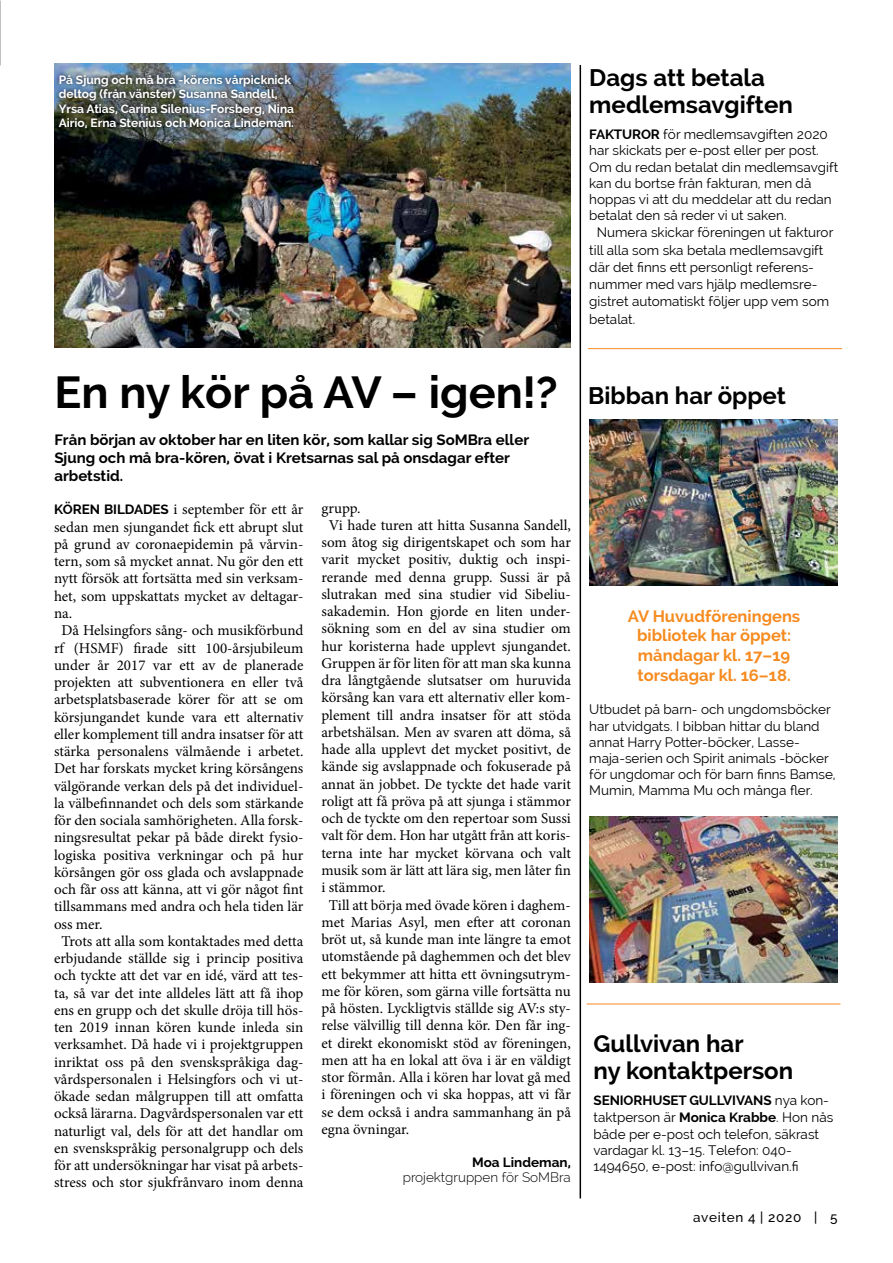
<style>
.page{position:relative;width:893px;height:1263px;background:#fff}
.page>*{position:absolute;margin:0;border:0;box-sizing:border-box;transform-origin:0 0}
.t1{font:700 45px "Raleway";color:#000}
.t2{font:700 24px/27px "Raleway";color:#000}
.t3{font:700 16.5px/19.8px "Raleway";color:#f68b1f;text-align:center}
.t4{font:15px "Minion Pro";color:#000}
.t5{font:700 15px/18px "Raleway";color:#000}
.t6{font:13.5px/16.2px "Raleway";color:#000}
.t7{font:300 13.5px "Raleway";color:#000}
.t8{font:500 13.5px "Raleway";letter-spacing:.05em;color:#000}
.t9{font:700 13.5px "Raleway";color:#000}
.t10{font:700 12px/14.4px "Raleway";color:#fff}
.s1{font-weight:700}
.s2{font-family:"Raleway";font-weight:700;font-size:13.5px}
</style>
<div class="page">
<img style="left:54px;top:64px;width:517px;height:284px">
<img style="left:589px;top:420px;width:249px;height:166px">
<img style="left:589px;top:817px;width:248px;height:166px">
<hr style="left:580px;top:65px;width:1px;height:1133px;background:#000">
<hr style="left:588px;top:348px;width:254px;height:1px;background:#f68b1f">
<hr style="left:587px;top:1004px;width:253px;height:1px;background:#f68b1f">
<div style="left:55px;top:71px;width:243px;height:62px;background:#000;opacity:.75"></div>
<p class="t10" style="left:59px;top:72px;width:237px">På Sjung och må bra -körens vårpicknick deltog (från vänster) Susanna Sandell, Yrsa Atias, Carina Silenius-Forsberg, Nina Airio, Erna Stenius och Monica Lindeman.</p>
<h2 class="t2" style="left:589px;top:65px;width:205px">Dags att betala medlemsavgiften</h2>
<p class="t6" style="left:589px;top:126px;width:240px"><span class="s1">FAKTUROR</span> för medlemsavgiften 2020</p>
<p class="t6" style="left:589px;top:142px;width:231px">har skickats per e-post eller per post.</p>
<p class="t6" style="left:589px;top:159px;width:250px">Om du redan betalat din medlemsavgift</p>
<p class="t6" style="left:589px;top:175px;width:224px">kan du bortse från fakturan, men då</p>
<p class="t6" style="left:589px;top:191px;width:244px">hoppas vi att du meddelar att du redan</p>
<p class="t6" style="left:589px;top:207px;width:199px">betalat den så reder vi ut saken.</p>
<p class="t6" style="left:597px;top:224px;width:238px">Numera skickar föreningen ut fakturor</p>
<p class="t6" style="left:589px;top:242px;width:236px">till alla som ska betala medlemsavgift</p>
<p class="t6" style="left:589px;top:259px;width:226px">där det finns ett personligt referens-</p>
<p class="t6" style="left:589px;top:276px;width:230px">nummer med vars hjälp medlemsre-</p>
<p class="t6" style="left:589px;top:293px;width:241px">gistret automatiskt följer upp vem som</p>
<p class="t6" style="left:589px;top:311px;width:47px">betalat.</p>
<h1 class="t1" style="left:54px;top:366px;width:505px">En ny kör på AV – igen!?</h1>
<p class="t5" style="left:54px;top:431px;width:476px">Från början av oktober har en liten kör, som kallar sig SoMBra eller<br>Sjung och må bra-kören, övat i Kretsarnas sal på onsdagar efter arbetstid.</p>
<p class="t4" style="left:54px;top:500px;width:251px"><span class="s2">KÖREN BILDADES</span> i september för ett år</p>
<p class="t4" style="left:54px;top:517px;width:251px">sedan men sjungandet fick ett abrupt slut</p>
<p class="t4" style="left:54px;top:534px;width:251px">på grund av coronaepidemin på vårvin-</p>
<p class="t4" style="left:54px;top:551px;width:251px">tern, som så mycket annat. Nu gör den ett</p>
<p class="t4" style="left:54px;top:569px;width:251px">nytt försök att fortsätta med sin verksam-</p>
<p class="t4" style="left:54px;top:586px;width:251px">het, som uppskattats mycket av deltagar-</p>
<p class="t4" style="left:54px;top:603px;width:20px">na.</p>
<p class="t4" style="left:62px;top:620px;width:243px">Då Helsingfors sång- och musikförbund</p>
<p class="t4" style="left:54px;top:638px;width:251px">rf (HSMF) firade sitt 100-årsjubileum</p>
<p class="t4" style="left:54px;top:655px;width:251px">under år 2017 var ett av de planerade</p>
<p class="t4" style="left:54px;top:672px;width:251px">projekten att subventionera en eller två</p>
<p class="t4" style="left:54px;top:689px;width:251px">arbetsplatsbaserade körer för att se om</p>
<p class="t4" style="left:54px;top:707px;width:251px">körsjungandet kunde vara ett alternativ</p>
<p class="t4" style="left:54px;top:724px;width:251px">eller komplement till andra insatser för att</p>
<p class="t4" style="left:54px;top:741px;width:251px">stärka personalens välmående i arbetet.</p>
<p class="t4" style="left:54px;top:758px;width:251px">Det har forskats mycket kring körsångens</p>
<p class="t4" style="left:54px;top:776px;width:251px">välgörande verkan dels på det individuel-</p>
<p class="t4" style="left:54px;top:793px;width:251px">la välbefinnandet och dels som stärkande</p>
<p class="t4" style="left:54px;top:810px;width:251px">för den sociala samhörigheten. Alla forsk-</p>
<p class="t4" style="left:54px;top:827px;width:251px">ningsresultat pekar på både direkt fysio-</p>
<p class="t4" style="left:54px;top:845px;width:251px">logiska positiva verkningar och på hur</p>
<p class="t4" style="left:54px;top:862px;width:251px">körsången gör oss glada och avslappnade</p>
<p class="t4" style="left:54px;top:879px;width:251px">och får oss att känna, att vi gör något fint</p>
<p class="t4" style="left:54px;top:896px;width:251px">tillsammans med andra och hela tiden lär</p>
<p class="t4" style="left:54px;top:914px;width:50px">oss mer.</p>
<p class="t4" style="left:62px;top:931px;width:243px">Trots att alla som kontaktades med detta</p>
<p class="t4" style="left:54px;top:948px;width:251px">erbjudande ställde sig i princip positiva</p>
<p class="t4" style="left:54px;top:965px;width:251px">och tyckte att det var en idé, värd att tes-</p>
<p class="t4" style="left:54px;top:983px;width:251px">ta, så var det inte alldeles lätt att få ihop</p>
<p class="t4" style="left:54px;top:1000px;width:251px">ens en grupp och det skulle dröja till hös-</p>
<p class="t4" style="left:54px;top:1017px;width:251px">ten 2019 innan kören kunde inleda sin</p>
<p class="t4" style="left:54px;top:1034px;width:251px">verksamhet. Då hade vi i projektgruppen</p>
<p class="t4" style="left:54px;top:1052px;width:251px">inriktat oss på den svenskspråkiga dag-</p>
<p class="t4" style="left:54px;top:1069px;width:251px">vårdspersonalen i Helsingfors och vi ut-</p>
<p class="t4" style="left:54px;top:1086px;width:251px">ökade sedan målgruppen till att omfatta</p>
<p class="t4" style="left:54px;top:1103px;width:251px">också lärarna. Dagvårdspersonalen var ett</p>
<p class="t4" style="left:54px;top:1121px;width:251px">naturligt val, dels för att det handlar om</p>
<p class="t4" style="left:54px;top:1138px;width:251px">en svenskspråkig personalgrupp och dels</p>
<p class="t4" style="left:54px;top:1155px;width:251px">för att undersökningar har visat på arbets-</p>
<p class="t4" style="left:54px;top:1172px;width:251px">stress och stor sjukfrånvaro inom denna</p>
<p class="t4" style="left:321px;top:498px;width:41px">grupp.</p>
<p class="t4" style="left:329px;top:515px;width:243px">Vi hade turen att hitta Susanna Sandell,</p>
<p class="t4" style="left:321px;top:532px;width:251px">som åtog sig dirigentskapet och som har</p>
<p class="t4" style="left:321px;top:550px;width:251px">varit mycket positiv, duktig och inspi-</p>
<p class="t4" style="left:321px;top:567px;width:251px">rerande med denna grupp. Sussi är på</p>
<p class="t4" style="left:321px;top:584px;width:251px">slutrakan med sina studier vid Sibeliu-</p>
<p class="t4" style="left:321px;top:601px;width:251px">sakademin. Hon gjorde en liten under-</p>
<p class="t4" style="left:321px;top:619px;width:251px">sökning som en del av sina studier om</p>
<p class="t4" style="left:321px;top:636px;width:251px">hur koristerna hade upplevt sjungandet.</p>
<p class="t4" style="left:321px;top:653px;width:251px">Gruppen är för liten för att man ska kunna</p>
<p class="t4" style="left:321px;top:670px;width:251px">dra långtgående slutsatser om huruvida</p>
<p class="t4" style="left:321px;top:688px;width:251px">körsång kan vara ett alternativ eller kom-</p>
<p class="t4" style="left:321px;top:705px;width:251px">plement till andra insatser för att stöda</p>
<p class="t4" style="left:321px;top:722px;width:251px">arbetshälsan. Men av svaren att döma, så</p>
<p class="t4" style="left:321px;top:739px;width:251px">hade alla upplevt det mycket positivt, de</p>
<p class="t4" style="left:321px;top:757px;width:251px">kände sig avslappnade och fokuserade på</p>
<p class="t4" style="left:321px;top:774px;width:251px">annat än jobbet. De tyckte det hade varit</p>
<p class="t4" style="left:321px;top:791px;width:251px">roligt att få pröva på att sjunga i stämmor</p>
<p class="t4" style="left:321px;top:808px;width:251px">och de tyckte om den repertoar som Sussi</p>
<p class="t4" style="left:321px;top:826px;width:251px">valt för dem. Hon har utgått från att koris-</p>
<p class="t4" style="left:321px;top:843px;width:251px">terna inte har mycket körvana och valt</p>
<p class="t4" style="left:321px;top:860px;width:251px">musik som är lätt att lära sig, men låter fin</p>
<p class="t4" style="left:321px;top:877px;width:65px">i stämmor.</p>
<p class="t4" style="left:329px;top:895px;width:243px">Till att börja med övade kören i daghem-</p>
<p class="t4" style="left:321px;top:912px;width:251px">met Marias Asyl, men efter att coronan</p>
<p class="t4" style="left:321px;top:929px;width:251px">bröt ut, så kunde man inte längre ta emot</p>
<p class="t4" style="left:321px;top:946px;width:251px">utomstående på daghemmen och det blev</p>
<p class="t4" style="left:321px;top:964px;width:251px">ett bekymmer att hitta ett övningsutrym-</p>
<p class="t4" style="left:321px;top:981px;width:251px">me för kören, som gärna ville fortsätta nu</p>
<p class="t4" style="left:321px;top:998px;width:251px">på hösten. Lyckligtvis ställde sig AV:s sty-</p>
<p class="t4" style="left:321px;top:1015px;width:251px">relse välvillig till denna kör. Den får ing-</p>
<p class="t4" style="left:321px;top:1033px;width:251px">et direkt ekonomiskt stöd av föreningen,</p>
<p class="t4" style="left:321px;top:1050px;width:251px">men att ha en lokal att öva i är en väldigt</p>
<p class="t4" style="left:321px;top:1067px;width:251px">stor förmån. Alla i kören har lovat gå med</p>
<p class="t4" style="left:321px;top:1084px;width:251px">i föreningen och vi ska hoppas, att vi får</p>
<p class="t4" style="left:321px;top:1102px;width:251px">se dem också i andra sammanhang än på</p>
<p class="t4" style="left:321px;top:1119px;width:89px">egna övningar.</p>
<p class="t9" style="left:472px;top:1154px;width:100px">Moa Lindeman,</p>
<p class="t7" style="left:403px;top:1169px;width:170px">projektgruppen för SoMBra</p>
<h2 class="t2" style="left:588px;top:382px;width:199px">Bibban har öppet</h2>
<p class="t3" style="left:628px;top:606px;width:174px">AV Huvudföreningens bibliotek har öppet: måndagar kl. 17–19 torsdagar kl. 16–18.</p>
<p class="t6" style="left:589px;top:701px;width:248px">Utbudet på barn- och ungdomsböcker har utvidgats. I bibban hittar du bland annat Harry Potter-böcker, Lasse&shy;maja-serien och Spirit animals -böcker för ungdomar och för barn finns Bamse, Mumin, Mamma Mu och många fler.</p>
<h2 class="t2" style="left:594px;top:1030px;width:201px">Gullvivan har<br>ny kontaktperson</h2>
<p class="t6" style="left:594px;top:1092px;width:241px"><span class="s1">SENIORHUSET GULLVIVANS</span> nya kon&shy;taktperson är <span class="s1">Monica Krabbe</span>. Hon nås både per e-post och telefon, säkrast vardagar kl. 13–15. Telefon: 040- 1494650, e-post: info@gullvivan.fi</p>
<p class="t8" style="left:693px;top:1209px;width:146px">aveiten 4 | 2020 | 5</p>
</div>
